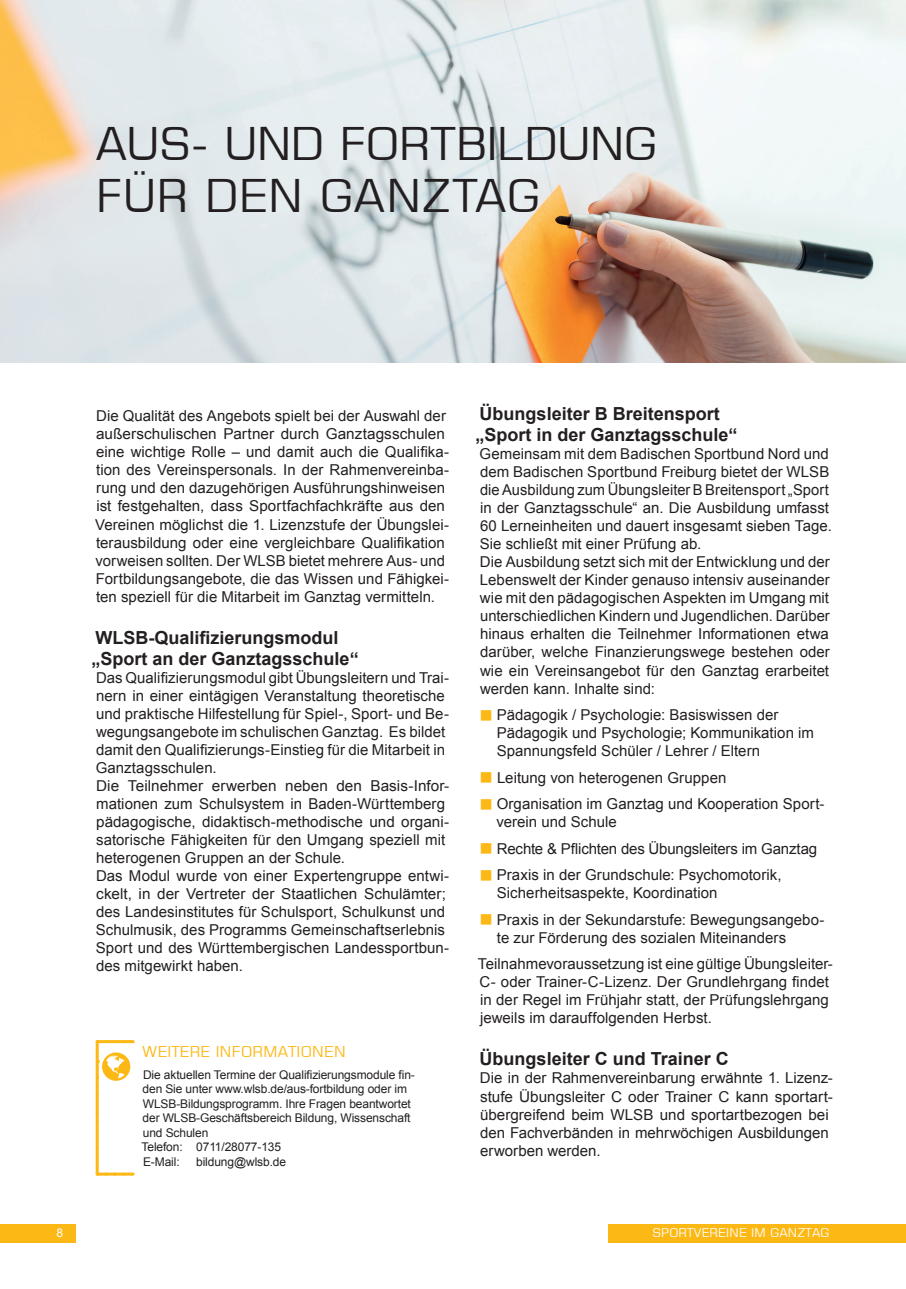
<style>
.page{position:relative;width:906px;height:1289px;background:#fff}
.page>*{position:absolute;margin:0;border:0;box-sizing:border-box;transform-origin:0 0}
.t1{font:45px/52.5px "Square 721 BT";letter-spacing:-.005em;color:#231f20}
.t2{font:700 18px/21px "Arial";color:#231f20}
.t3{font:15px/18px "Arial";color:#231f20}
.t4{font:15px "Square 721 BT";letter-spacing:.02em;color:#fcb814}
.t5{font:12px/14.4px "Arial";letter-spacing:-.01em;color:#231f20}
.t6{font:12px "Square 721 BT";letter-spacing:.02em;color:#fff}
.t7{font:12px "Arial";color:#fff}
</style>
<div class="page">
<hr style="left:97px;top:1172px;width:35px;height:3px;background:#fcb814">
<hr style="left:96px;top:1061px;width:3px;height:113px;background:#fcb814">
<svg style="left:106px;top:1172px;width:27px;height:3px"></svg>
<svg style="left:96px;top:1040px;width:37px;height:125px"></svg>
<img style="left:0;top:0;width:906px;height:362px">
<div style="left:608px;top:1223px;width:298px;height:18px;background:#fcb814"></div>
<div style="left:0;top:1223px;width:76px;height:18px;background:#fcb814"></div>
<h1 class="t1" style="left:96px;top:116px;width:563px">AUS- UND FORTBILDUNG<br>FÜR DEN GANZTAG</h1>
<p class="t3" style="left:95px;top:407px;width:355px">Die Qualität des Angebots spielt bei der Auswahl der außerschulischen Partner durch Ganztagsschulen eine wichtige Rolle – und damit auch die Qualifika&shy;tion des Vereinspersonals. In der Rahmenvereinba&shy;rung und den dazugehörigen Ausführungshinweisen ist festgehalten, dass Sportfachfachkräfte aus den Vereinen möglichst die 1. Lizenzstufe der Übungslei&shy;terausbildung oder eine vergleichbare Qualifikation vorweisen sollten. Der WLSB bietet mehrere Aus- und Fortbildungsangebote, die das Wissen und Fähigkei&shy;ten speziell für die Mitarbeit im Ganztag vermitteln.</p>
<p class="t2" style="left:91px;top:627px;width:269px">WLSB-Qualifizierungsmodul „Sport an der Ganztagsschule“</p>
<p class="t3" style="left:96px;top:668px;width:355px">Das Qualifizierungsmodul gibt Übungsleitern und Trai&shy;nern in einer eintägigen Veranstaltung theoretische und praktische Hilfestellung für Spiel-, Sport- und Be&shy;wegungsangebote im schulischen Ganztag. Es bildet damit den Qualifizierungs-Einstieg für die Mitarbeit in Ganztagsschulen.<br>Die Teilnehmer erwerben neben den Basis-Infor&shy;mationen zum Schulsystem in Baden-Württemberg pädagogische, didaktisch-methodische und organi&shy;satorische Fähigkeiten für den Umgang speziell mit heterogenen Gruppen an der Schule.<br>Das Modul wurde von einer Expertengruppe entwi&shy;ckelt, in der Vertreter der Staatlichen Schulämter; des Landesinstitutes für Schulsport, Schulkunst und Schulmusik, des Programms Gemeinschaftserlebnis Sport und des Württembergischen Landessportbun&shy;des mitgewirkt haben.</p>
<p class="t4" style="left:142px;top:1042px;width:205px">WEITERE INFORMATIONEN</p>
<p class="t5" style="left:142px;top:1067px;width:275px">Die aktuellen Termine der Qualifizierungsmodule fin&shy;den Sie unter www.wlsb.de/aus-fortbildung oder im WLSB-Bildungsprogramm. Ihre Fragen beantwortet der WLSB-Geschäftsbereich Bildung, Wissenschaft und Schulen<br>Telefon: 0711/28077-135<br>E-Mail:</p>
<p class="t5" style="left:196px;top:1154px;width:91px">bildung@wlsb.de</p>
<p class="t2" style="left:475px;top:404px;width:264px">Übungsleiter B Breitensport „Sport in der Ganztagsschule“</p>
<p class="t3" style="left:479px;top:445px;width:354px">Gemeinsam mit dem Badischen Sportbund Nord und dem Badischen Sportbund Freiburg bietet der WLSB die Ausbildung zum Übungsleiter B Breitensport „Sport in der Ganztagsschule“ an. Die Ausbildung umfasst 60 Lerneinheiten und dauert insgesamt sieben Tage.<br>Sie schließt mit einer Prüfung ab.<br>Die Ausbildung setzt sich mit der Entwicklung und der Lebenswelt der Kinder genauso intensiv auseinander wie mit den pädagogischen Aspekten im Umgang mit unterschiedlichen Kindern und Jugendlichen. Darüber hinaus erhalten die Teilnehmer Informationen etwa darüber, welche Finanzierungswege bestehen oder wie ein Vereinsangebot für den Ganztag erarbeitet werden kann. Inhalte sind:</p>
<p class="t3" style="left:497px;top:705px;width:319px">Pädagogik / Psychologie: Basiswissen der<br>Pädagogik und Psychologie; Kommunikation im<br>Spannungsfeld Schüler / Lehrer / Eltern</p>
<p class="t3" style="left:497px;top:764px;width:329px;line-height:26.5px">Leitung von heterogenen Gruppen<br>Organisation im Ganztag und Kooperation Sport-</p>
<p class="t3" style="left:496px;top:808px;width:322px;line-height:26.5px">verein und Schule<br>Rechte &amp; Pflichten des Übungsleiters im Ganztag<br>Praxis in der Grundschule: Psychomotorik,</p>
<p class="t3" style="left:497px;top:879px;width:329px;line-height:26.5px">Sicherheitsaspekte, Koordination<br>Praxis in der Sekundarstufe: Bewegungsangebo-</p>
<p class="t3" style="left:478px;top:924px;width:356px;line-height:26.5px;text-indent:19px">te zur Förderung des sozialen Miteinanders<br>Teilnahmevoraussetzung ist eine gültige Übungsleiter-</p>
<p class="t3" style="left:479px;top:972px;width:351px;text-align:justify">C- oder Trainer-C-Lizenz. Der Grundlehrgang findet in der Regel im Frühjahr statt, der Prüfungslehrgang jeweils im darauffolgenden Herbst.</p>
<p class="t2" style="left:479px;top:1048px;width:251px">Übungsleiter C und Trainer C</p>
<p class="t3" style="left:480px;top:1069px;width:354px">Die in der Rahmenvereinbarung erwähnte 1. Lizenz&shy;stufe Übungsleiter C oder Trainer C kann sportart&shy;übergreifend beim WLSB und sportartbezogen bei den Fachverbänden in mehrwöchigen Ausbildungen erworben werden.</p>
<p class="t7" style="left:56px;top:1224px;width:8px">8</p>
<p class="t6" style="left:652px;top:1225px;width:178px">SPORTVEREINE IM GANZTAG</p>
</div>
